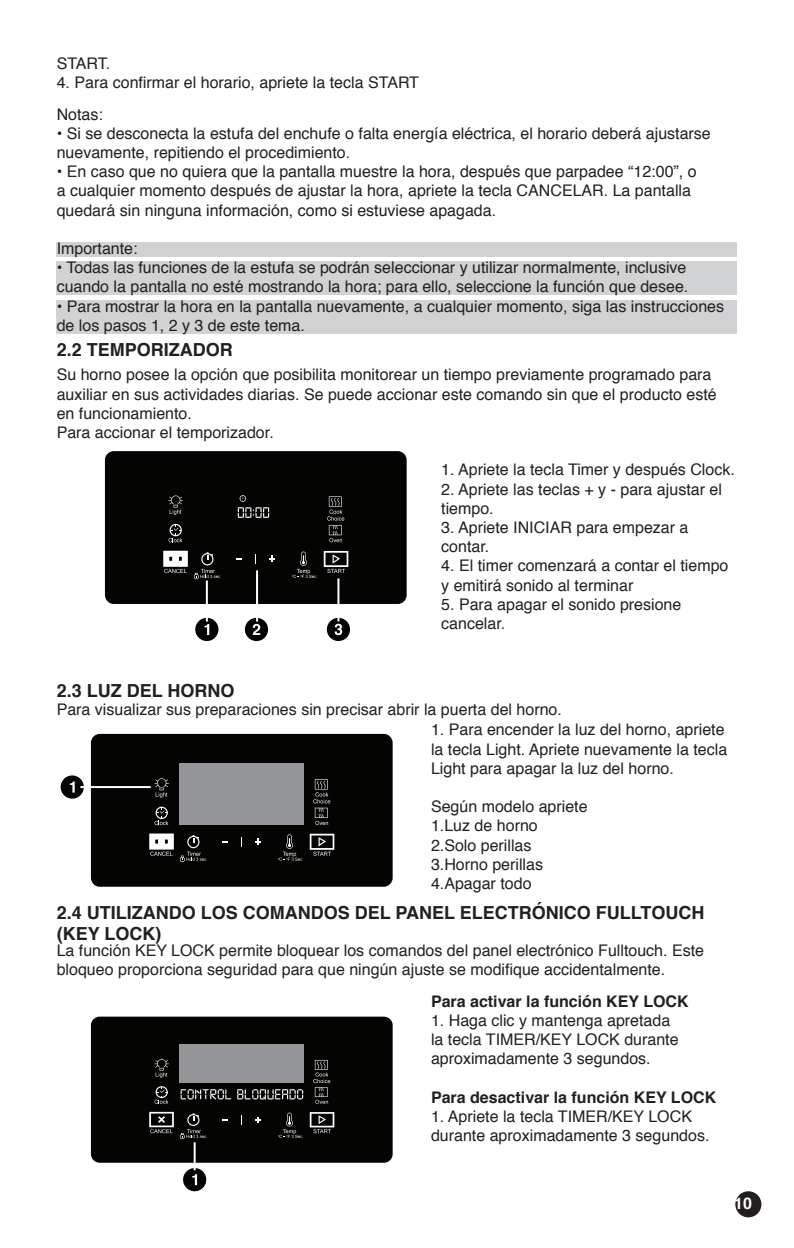
<style>
.page{position:relative;width:794px;height:1248px;background:#fff}
.page>*{position:absolute;margin:0;border:0;box-sizing:border-box;transform-origin:0 0}
.titulo_2{font:700 18px/21.6px "Helvetica";color:#231f20}
.parrafo{font:16px/19.2px "Helvetica";color:#231f20}
.parrafo-2{font:700 16px "Helvetica";color:#231f20}
.t1{font:700 16px "Helvetica";color:#fff}
</style>
<div class="page">
<div style="left:735px;top:1191px;width:26px;height:26px;background:#231f20;border-radius:50%"></div>
<div style="left:57px;top:242px;width:680px;height:15px;background:#d1d2d4"></div>
<div style="left:57px;top:261px;width:680px;height:34px;background:#d1d2d4"></div>
<div style="left:57px;top:299px;width:680px;height:34px;background:#d1d2d4"></div>
<div style="left:91px;top:733px;width:302px;height:153px;background:#040503;border-radius:9px"></div>
<div style="left:149px;top:833px;width:25px;height:16px;border:6px solid #fff"></div>
<svg style="left:255px;top:838px;width:5px;height:6px"></svg>
<svg style="left:154px;top:778px;width:15px;height:19px"></svg>
<svg style="left:155px;top:806px;width:13px;height:19px"></svg>
<svg style="left:150px;top:833px;width:23px;height:22px"></svg>
<svg style="left:313px;top:779px;width:17px;height:46px"></svg>
<svg style="left:310px;top:833px;width:24px;height:22px"></svg>
<svg style="left:278px;top:834px;width:24px;height:26px"></svg>
<svg style="left:180px;top:835px;width:26px;height:26px"></svg>
<div style="left:180px;top:763px;width:124px;height:62px;background:#939598"></div>
<div style="left:105px;top:451px;width:302px;height:153px;background:#040503;border-radius:9px"></div>
<div style="left:163px;top:550px;width:25px;height:16px;border:6px solid #fff"></div>
<svg style="left:269px;top:555px;width:5px;height:6px"></svg>
<svg style="left:240px;top:495px;width:6px;height:6px"></svg>
<svg style="left:168px;top:495px;width:15px;height:20px"></svg>
<svg style="left:169px;top:524px;width:13px;height:18px"></svg>
<svg style="left:164px;top:551px;width:23px;height:22px"></svg>
<svg style="left:327px;top:496px;width:17px;height:46px"></svg>
<svg style="left:324px;top:551px;width:24px;height:22px"></svg>
<svg style="left:292px;top:551px;width:24px;height:27px"></svg>
<svg style="left:194px;top:552px;width:26px;height:27px"></svg>
<svg style="left:238px;top:507px;width:31px;height:11px"></svg>
<div style="left:91px;top:1016px;width:302px;height:146px;background:#040503;border-radius:9px"></div>
<svg style="left:255px;top:1117px;width:5px;height:5px"></svg>
<svg style="left:154px;top:1059px;width:15px;height:18px"></svg>
<svg style="left:155px;top:1086px;width:13px;height:17px"></svg>
<svg style="left:149px;top:1111px;width:25px;height:22px"></svg>
<svg style="left:313px;top:1059px;width:17px;height:44px"></svg>
<svg style="left:310px;top:1112px;width:24px;height:21px"></svg>
<svg style="left:278px;top:1112px;width:24px;height:25px"></svg>
<svg style="left:180px;top:1113px;width:26px;height:25px"></svg>
<div style="left:180px;top:1044px;width:124px;height:38px;background:#939598"></div>
<svg style="left:181px;top:1089px;width:50px;height:10px"></svg>
<svg style="left:237px;top:1089px;width:66px;height:10px"></svg>
<div style="left:195px;top:617px;width:23px;height:24px;background:#040503;border-radius:50%"></div>
<svg style="left:204px;top:624px;width:5px;height:11px"></svg>
<div style="left:245px;top:617px;width:23px;height:24px;background:#040503;border-radius:50%"></div>
<svg style="left:253px;top:623px;width:7px;height:12px"></svg>
<div style="left:327px;top:617px;width:23px;height:24px;background:#040503;border-radius:50%"></div>
<svg style="left:334px;top:623px;width:8px;height:12px"></svg>
<hr style="left:256px;top:570px;width:2px;height:51px;background:#fff">
<hr style="left:337px;top:578px;width:2px;height:43px;background:#fff">
<hr style="left:206px;top:580px;width:2px;height:41px;background:#fff">
<div style="left:61px;top:775px;width:23px;height:23px;background:#040503;border-radius:50%"></div>
<svg style="left:70px;top:781px;width:5px;height:11px"></svg>
<div style="left:183px;top:1167px;width:23px;height:24px;background:#040503;border-radius:50%"></div>
<svg style="left:192px;top:1174px;width:5px;height:11px"></svg>
<hr style="left:80px;top:786px;width:71px;height:2px;background:#fff">
<hr style="left:194px;top:1142px;width:2px;height:28px;background:#fff">
<p class="parrafo" style="left:57px;top:54px;width:55px">START.</p>
<p class="parrafo" style="left:57px;top:73px;width:364px">4. Para confirmar el horario, apriete la tecla START</p>
<p class="parrafo" style="left:57px;top:105px;width:48px">Notas:</p>
<p class="parrafo" style="left:57px;top:124px;width:655px">• Si se desconecta la estufa del enchufe o falta energía eléctrica, el horario deberá ajustarse nuevamente, repitiendo el procedimiento.</p>
<p class="parrafo" style="left:57px;top:162px;width:641px">• En caso que no quiera que la pantalla muestre la hora, después que parpadee “12:00”, o a cualquier momento después de ajustar la hora, apriete la tecla CANCELAR. La pantalla quedará sin ninguna información, como si estuviese apagada.</p>
<p class="parrafo" style="left:57px;top:239px;width:82px">Importante:</p>
<p class="parrafo" style="left:57px;top:258px;width:633px">• Todas las funciones de la estufa se podrán seleccionar y utilizar normalmente, inclusive cuando la pantalla no esté mostrando la hora; para ello, seleccione la función que desee.</p>
<p class="parrafo" style="left:57px;top:297px;width:669px">• Para mostrar la hora en la pantalla nuevamente, a cualquier momento, siga las instrucciones de los pasos 1, 2 y 3 de este tema.</p>
<p class="parrafo" style="left:57px;top:366px;width:661px">Su horno posee la opción que posibilita monitorear un tiempo previamente programado para auxiliar en sus actividades diarias. Se puede accionar este comando sin que el producto esté en funcionamiento.</p>
<p class="parrafo" style="left:57px;top:423px;width:219px">Para accionar el temporizador.</p>
<p class="parrafo" style="left:441px;top:460px;width:295px">1. Apriete la tecla Timer y después Clock.</p>
<p class="parrafo" style="left:441px;top:480px;width:282px">2. Apriete las teclas + y - para ajustar el tiempo.</p>
<p class="parrafo" style="left:441px;top:518px;width:249px">3. Apriete INICIAR para empezar a contar.</p>
<p class="parrafo" style="left:441px;top:556px;width:289px">4. El timer comenzará a contar el tiempo y emitirá sonido al terminar</p>
<p class="parrafo" style="left:441px;top:595px;width:242px">5. Para apagar el sonido presione cancelar.</p>
<p class="titulo_2" style="left:57px;top:339px;width:178px">2.2 TEMPORIZADOR</p>
<p class="titulo_2" style="left:57px;top:680px;width:179px">2.3 LUZ DEL HORNO</p>
<p class="parrafo" style="left:57px;top:700px;width:507px">Para visualizar sus preparaciones sin precisar abrir la puerta del horno.</p>
<p class="parrafo" style="left:431px;top:720px;width:298px">1. Para encender la luz del horno, apriete la tecla Light. Apriete nuevamente la tecla<br>Light para apagar la luz del horno.</p>
<p class="parrafo" style="left:431px;top:797px;width:158px">Según modelo apriete</p>
<p class="parrafo" style="left:431px;top:816px;width:108px">1.Luz de horno</p>
<p class="parrafo" style="left:431px;top:835px;width:102px">2.Solo perillas</p>
<p class="parrafo" style="left:431px;top:855px;width:114px">3.Horno perillas</p>
<p class="parrafo" style="left:431px;top:874px;width:102px">4.Apagar todo</p>
<p class="titulo_2" style="left:57px;top:901px;width:649px">2.4 UTILIZANDO LOS COMANDOS DEL PANEL ELECTRÓNICO FULLTOUCH (KEY LOCK)</p>
<p class="parrafo" style="left:57px;top:940px;width:649px">La función KEY LOCK permite bloquear los comandos del panel electrónico Fulltouch. Este bloqueo proporciona seguridad para que ningún ajuste se modifique accidentalmente.</p>
<p class="parrafo-2" style="left:431px;top:987px;width:259px">Para activar la función KEY LOCK</p>
<p class="parrafo" style="left:431px;top:1010px;width:249px">1. Haga clic y mantenga apretada la tecla TIMER/KEY LOCK durante aproximadamente 3 segundos.</p>
<p class="parrafo-2" style="left:431px;top:1083px;width:287px">Para desactivar la función KEY LOCK</p>
<p class="parrafo" style="left:431px;top:1106px;width:280px">1. Apriete la tecla TIMER/KEY LOCK durante aproximadamente 3 segundos.</p>
<p class="t1" style="left:734px;top:1189px;width:19px">10</p>
</div>
